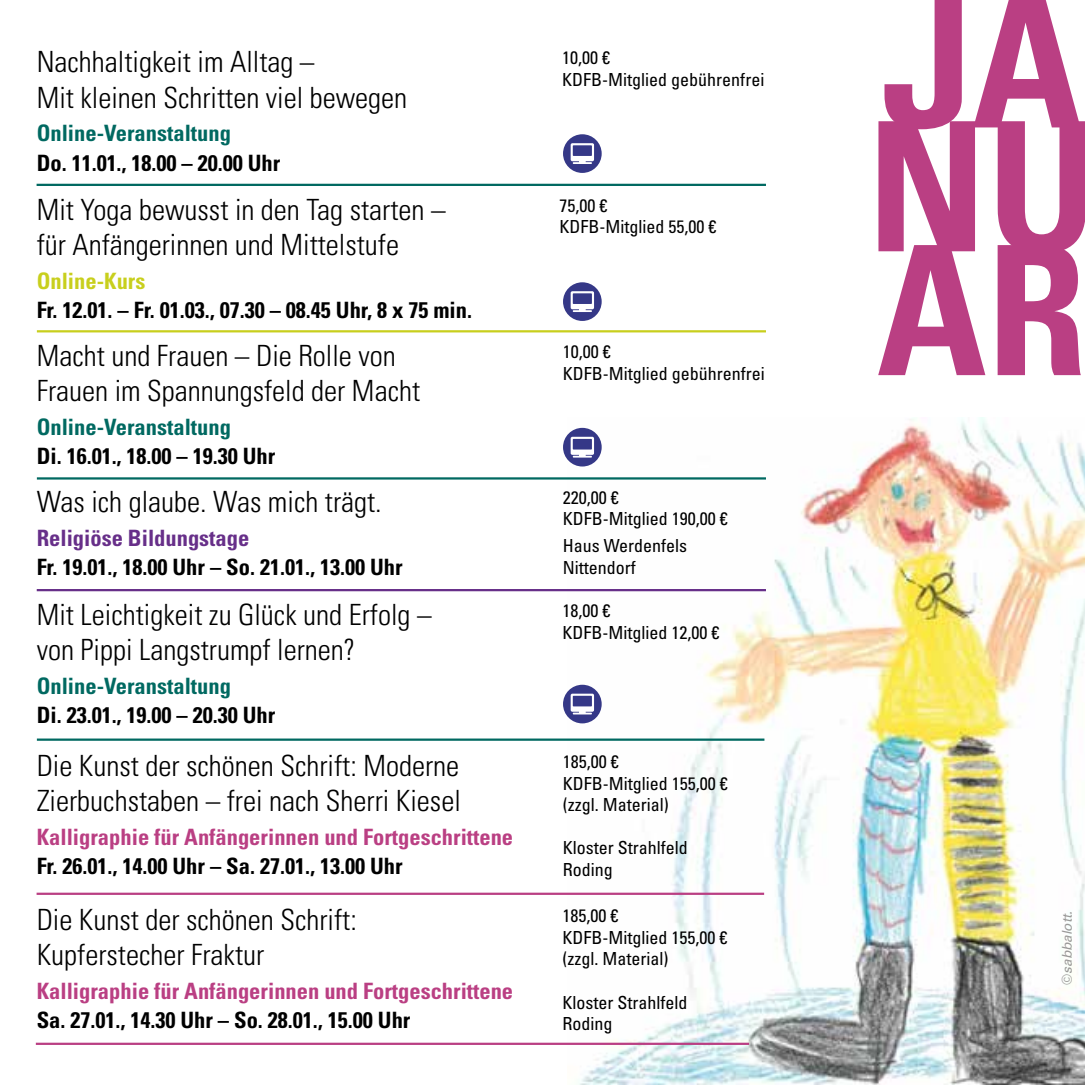
<style>
.page{position:relative;width:1085px;height:1085px;background:#fff}
.page>*{position:absolute;margin:0;border:0;box-sizing:border-box;transform-origin:0 0}
.t1{font:300 condensed 29.25px/35.1px "Univers LT Pro";color:#000}
.t2{font:700 condensed 22.5px "Univers LT Pro";color:#000}
.t3{font:700 condensed 22.5px "Univers LT Pro";color:#ba3f83}
.t4{font:700 condensed 22.5px "Univers LT Pro";color:#006961}
.t5{font:700 condensed 22.5px "Univers LT Pro";color:#672f89}
.t6{font:700 condensed 22.5px "Univers LT Pro";color:#c8cf1d}
.t7{font:condensed 18px/21.6px "Univers LT Pro";color:#000}
.t8{font:italic 13.5px "Univers LT Pro 55";color:#9a9998}
</style>
<div class="page">
<img style="left:567px;top:417px;width:517px;height:667px">
<hr style="left:37px;top:184px;width:728px;height:2px;background:#006961">
<hr style="left:37px;top:330px;width:728px;height:2px;background:#c8cf1d">
<hr style="left:37px;top:477px;width:728px;height:2px;background:#006961">
<hr style="left:37px;top:589px;width:728px;height:2px;background:#672f89">
<hr style="left:37px;top:738px;width:727px;height:2px;background:#006961">
<hr style="left:37px;top:892px;width:727px;height:2px;background:#ba3f83">
<hr style="left:36px;top:1042px;width:713px;height:2px;background:#ba3f83">
<div style="left:563px;top:684px;width:38px;height:39px;background:#353887;border-radius:50%"></div>
<svg style="left:570px;top:693px;width:24px;height:21px"></svg>
<div style="left:563px;top:428px;width:38px;height:38px;background:#353887;border-radius:50%"></div>
<svg style="left:570px;top:436px;width:24px;height:21px"></svg>
<div style="left:563px;top:282px;width:38px;height:39px;background:#353887;border-radius:50%"></div>
<svg style="left:570px;top:291px;width:24px;height:21px"></svg>
<div style="left:563px;top:134px;width:38px;height:39px;background:#353887;border-radius:50%"></div>
<svg style="left:570px;top:143px;width:24px;height:21px"></svg>
<svg style="left:878px;top:0;width:206px;height:375px"></svg>
<p class="t1" style="left:37px;top:43px;width:372px">Nachhaltigkeit im Alltag –<br>Mit kleinen Schritten viel bewegen</p>
<p class="t4" style="left:37px;top:119px;width:196px">Online-Veranstaltung</p>
<p class="t2" style="left:37px;top:149px;width:245px">Do. 11.01., 18.00 – 20.00 Uhr</p>
<p class="t1" style="left:37px;top:190px;width:410px">Mit Yoga bewusst in den Tag starten – für Anfängerinnen und Mittelstufe</p>
<p class="t6" style="left:37px;top:267px;width:110px">Online-Kurs</p>
<p class="t2" style="left:37px;top:296px;width:437px">Fr. 12.01. – Fr. 01.03., 07.30 – 08.45 Uhr, 8 x 75 min.</p>
<p class="t1" style="left:37px;top:337px;width:385px">Macht und Frauen – Die Rolle von<br>Frauen im Spannungsfeld der Macht</p>
<p class="t4" style="left:37px;top:413px;width:196px">Online-Veranstaltung</p>
<p class="t2" style="left:37px;top:442px;width:240px">Di. 16.01., 18.00 – 19.30 Uhr</p>
<p class="t1" style="left:37px;top:482px;width:346px">Was ich glaube. Was mich trägt.</p>
<p class="t5" style="left:37px;top:523px;width:214px">Religiöse Bildungstage</p>
<p class="t2" style="left:37px;top:553px;width:367px">Fr. 19.01., 18.00 Uhr – So. 21.01., 13.00 Uhr</p>
<p class="t1" style="left:37px;top:595px;width:396px">Mit Leichtigkeit zu Glück und Erfolg – von Pippi Langstrumpf lernen?</p>
<p class="t4" style="left:37px;top:672px;width:196px">Online-Veranstaltung</p>
<p class="t2" style="left:37px;top:701px;width:240px">Di. 23.01., 19.00 – 20.30 Uhr</p>
<p class="t1" style="left:37px;top:746px;width:425px">Die Kunst der schönen Schrift: Moderne<br>Zierbuchstaben – frei nach Sherri Kiesel</p>
<p class="t3" style="left:37px;top:823px;width:478px">Kalligraphie für Anfängerinnen und Fortgeschrittene</p>
<p class="t2" style="left:37px;top:852px;width:367px">Fr. 26.01., 14.00 Uhr – Sa. 27.01., 13.00 Uhr</p>
<p class="t1" style="left:37px;top:900px;width:321px">Die Kunst der schönen Schrift:<br>Kupferstecher Fraktur</p>
<p class="t3" style="left:37px;top:977px;width:478px">Kalligraphie für Anfängerinnen und Fortgeschrittene</p>
<p class="t2" style="left:37px;top:1006px;width:375px">Sa. 27.01., 14.30 Uhr – So. 28.01., 15.00 Uhr</p>
<p class="t7" style="left:562px;top:47px;width:203px">10,00 €<br>KDFB-Mitglied gebührenfrei</p>
<p class="t7" style="left:559px;top:194px;width:158px">75,00 €<br>KDFB-Mitglied 55,00 €</p>
<p class="t7" style="left:562px;top:340px;width:203px">10,00 €<br>KDFB-Mitglied gebührenfrei</p>
<p class="t7" style="left:562px;top:486px;width:166px">220,00 €<br>KDFB-Mitglied 190,00 €</p>
<p class="t7" style="left:562px;top:534px;width:126px">Haus Werdenfels<br>Nittendorf</p>
<p class="t7" style="left:562px;top:599px;width:158px">18,00 €<br>KDFB-Mitglied 12,00 €</p>
<p class="t7" style="left:562px;top:750px;width:166px">185,00 €<br>KDFB-Mitglied 155,00 € (zzgl. Material)</p>
<p class="t7" style="left:562px;top:836px;width:126px">Kloster Strahlfeld<br>Roding</p>
<p class="t7" style="left:562px;top:904px;width:166px">185,00 €<br>KDFB-Mitglied 155,00 € (zzgl. Material)</p>
<p class="t7" style="left:562px;top:990px;width:126px">Kloster Strahlfeld<br>Roding</p>
<p class="t8" style="left:1057px;top:984px;width:75px;rotate:-90deg">©sabbalott.</p>
</div>
